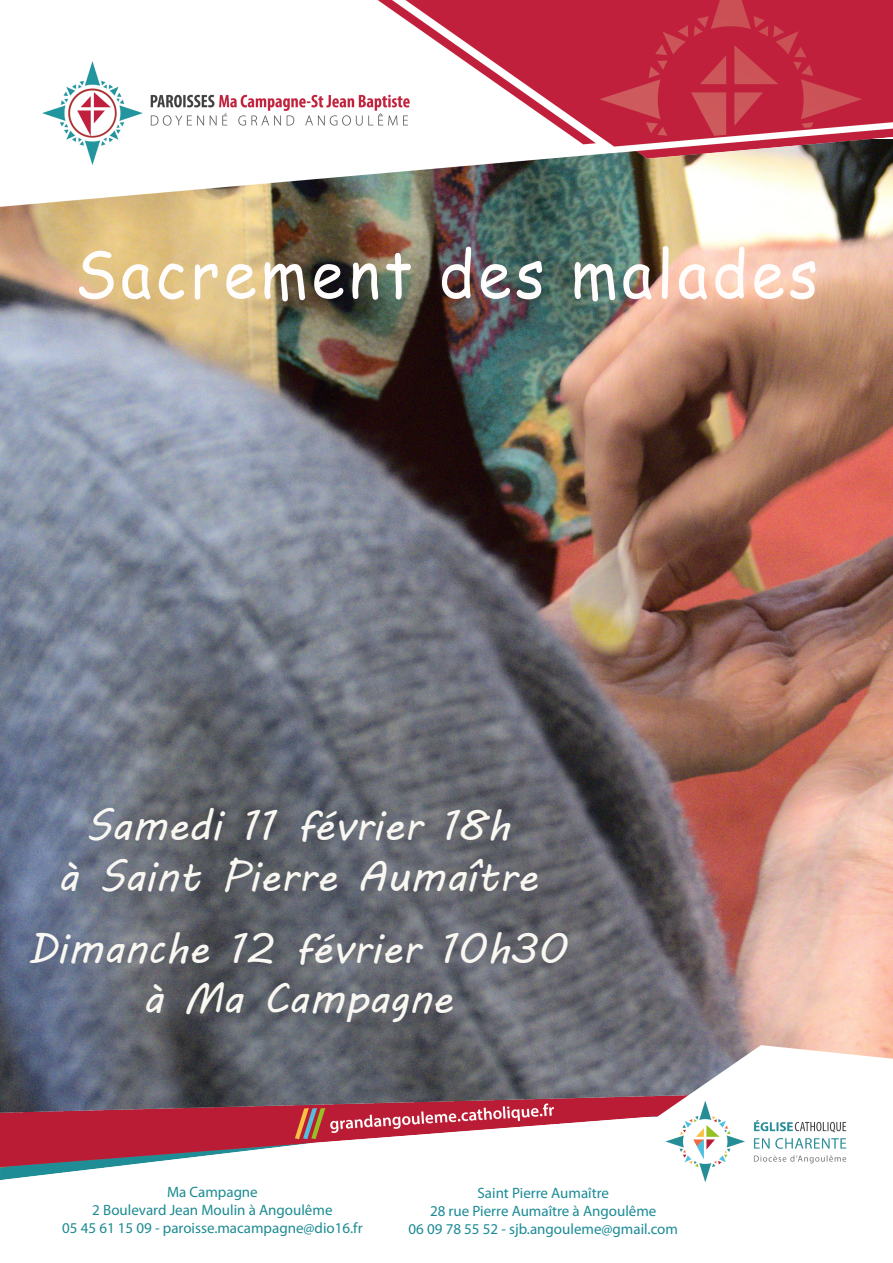
<style>
.page{position:relative;width:893px;height:1263px;background:#fff}
.page>*{position:absolute;margin:0;border:0;box-sizing:border-box;transform-origin:0 0}
.t1{font:65.4px "Comic Sans MS";letter-spacing:.07em;color:#fefdfb;scale:.92 1}
.t2{font:42px/50.4px "MV Boli";color:#f9f7f1;text-align:center}
.t3{font:15px/18px "Myriad Pro";color:#1b8b96;text-align:center}
.t4{font:15px/18px "Myriad Pro";color:#1c8b92;text-align:center}
</style>
<div class="page">
<img style="left:0;top:206px;width:893px;height:839px">
<img style="left:10px;top:0;width:883px;height:206px">
<img style="left:0;top:1045px;width:893px;height:137px">
<img style="left:42px;top:62px;width:370px;height:102px">
<p class="t1" style="left:75px;top:225px;width:809px">Sacrement des malades</p>
<p class="t2" style="left:58px;top:800px;width:481px">Samedi 11 février 18h<br>à Saint Pierre Aumaître</p>
<p class="t2" style="left:28px;top:922px;width:541px">Dimanche 12 février 10h30 à Ma Campagne</p>
<p class="t4" style="left:62px;top:1182px;width:302px">Ma Campagne<br>2 Boulevard Jean Moulin à Angoulême<br>05 45 61 15 09 - paroisse.macampagne@dio16.fr</p>
<p class="t3" style="left:408px;top:1183px;width:271px">Saint Pierre Aumaître<br>28 rue Pierre Aumaître à Angoulême<br>06 09 78 55 52 - sjb.angouleme@gmail.com</p>
</div>
